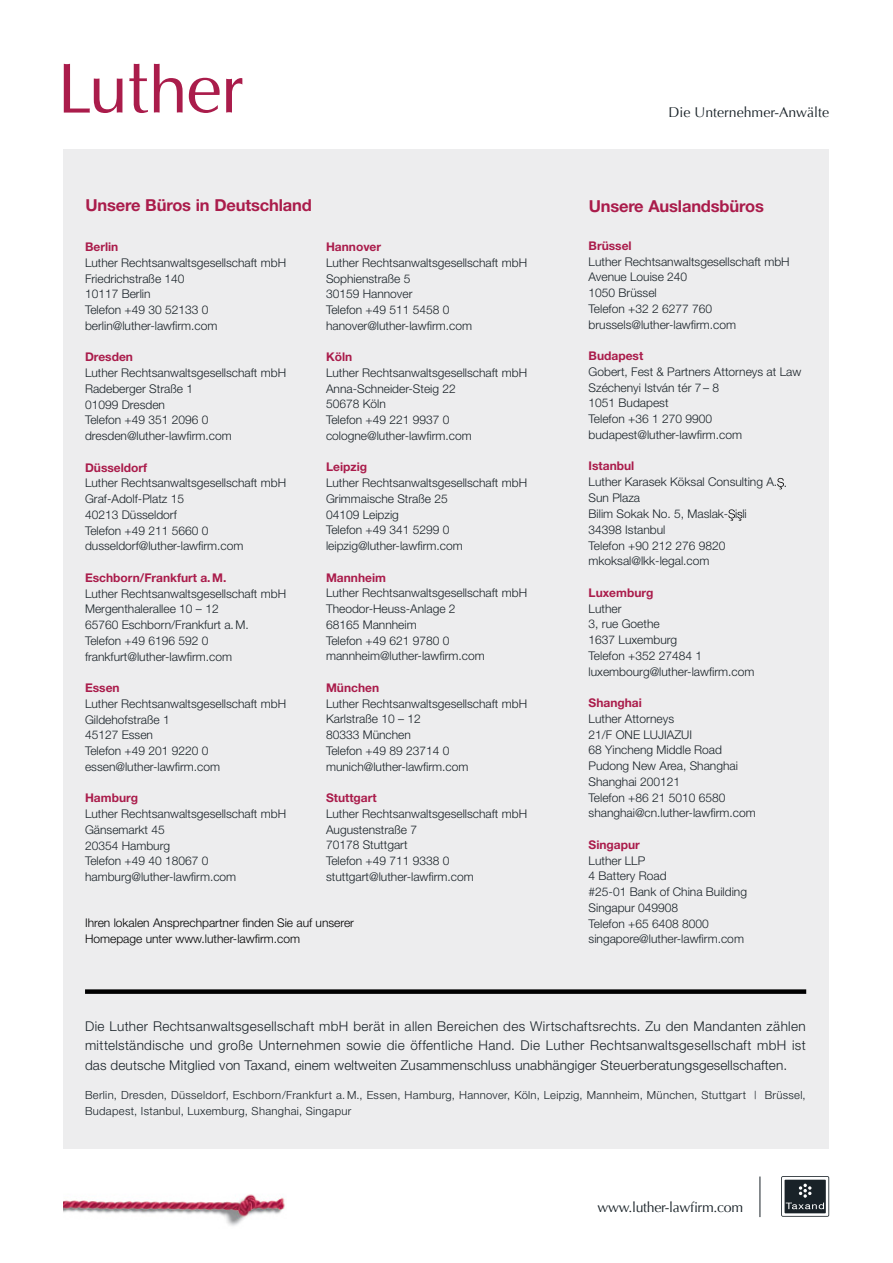
<style>
.page{position:relative;width:893px;height:1263px;background:#fff}
.page>*{position:absolute;margin:0;border:0;box-sizing:border-box;transform-origin:0 0}
.t1{font:700 16.5px "Helvetica Neue";letter-spacing:-.01em;color:#aa1c4b}
.t2{font:14.1px "Optima";color:#192228}
.t3{font:14.1px "Optima";letter-spacing:-.02em;color:#192228}
.t4{font:300 13.5px/19.5px "Helvetica Neue";letter-spacing:.01em;color:#192228;text-align:justify}
.t5{font:300 12px/15.8px "Helvetica Neue";color:#192228}
.t6{font:700 12px "Helvetica Neue";color:#aa1c4b}
.t7{font:300 12px/15.8px "Helvetica Neue";color:#000}
.t8{font:300 11.25px/15.8px "Helvetica Neue";letter-spacing:.025em;color:#192228}
</style>
<div class="page">
<svg style="left:189px;top:78px;width:31px;height:35px"></svg>
<svg style="left:226px;top:78px;width:16px;height:35px"></svg>
<svg style="left:64px;top:64px;width:58px;height:49px"></svg>
<svg style="left:154px;top:64px;width:29px;height:49px"></svg>
<svg style="left:129px;top:64px;width:19px;height:49px"></svg>
<hr style="left:760px;top:1176px;width:1px;height:41px;background:#192228">
<svg style="left:781px;top:1176px;width:48px;height:41px"></svg>
<div style="left:64px;top:149px;width:765px;height:1000px;background:#ededee"></div>
<div style="left:85px;top:989px;width:721px;height:5px;background:#000"></div>
<svg style="left:777px;top:478px;width:7px;height:11px"></svg>
<svg style="left:728px;top:509px;width:14px;height:12px"></svg>
<img style="left:64px;top:1194px;width:221px;height:32px">
<p class="t2" style="left:669px;top:104px;width:162px">Die Unternehmer-Anwälte</p>
<h1 class="t1" style="left:85px;top:195px;width:228px">Unsere Büros in Deutschland</h1>
<h1 class="t1" style="left:589px;top:196px;width:177px">Unsere Auslandsbüros</h1>
<p class="t6" style="left:85px;top:239px;width:35px">Berlin</p>
<p class="t5" style="left:85px;top:254px;width:203px">Luther Rechtsanwaltsgesellschaft mbH<br>Friedrichstraße 140<br>10117 Berlin<br>Telefon +49 30 52133 0 berlin@luther-lawfirm.com</p>
<p class="t6" style="left:85px;top:350px;width:50px">Dresden</p>
<p class="t5" style="left:85px;top:365px;width:203px">Luther Rechtsanwaltsgesellschaft mbH<br>Radeberger Straße 1<br>01099 Dresden<br>Telefon +49 351 2096 0 dresden@luther-lawfirm.com</p>
<p class="t6" style="left:85px;top:460px;width:64px">Düsseldorf</p>
<p class="t5" style="left:85px;top:475px;width:203px">Luther Rechtsanwaltsgesellschaft mbH<br>Graf-Adolf-Platz 15<br>40213 Düsseldorf<br>Telefon +49 211 5660 0 dusseldorf@luther-lawfirm.com</p>
<p class="t6" style="left:85px;top:570px;width:143px">Eschborn/Frankfurt a.M.</p>
<p class="t5" style="left:85px;top:585px;width:203px">Luther Rechtsanwaltsgesellschaft mbH<br>Mergenthalerallee 10 – 12<br>65760 Eschborn/Frankfurt a.M.<br>Telefon +49 6196 592 0 frankfurt@luther-lawfirm.com</p>
<p class="t6" style="left:85px;top:680px;width:36px">Essen</p>
<p class="t5" style="left:85px;top:695px;width:203px">Luther Rechtsanwaltsgesellschaft mbH<br>Gildehofstraße 1<br>45127 Essen<br>Telefon +49 201 9220 0 essen@luther-lawfirm.com</p>
<p class="t6" style="left:85px;top:791px;width:55px">Hamburg</p>
<p class="t5" style="left:85px;top:806px;width:203px">Luther Rechtsanwaltsgesellschaft mbH<br>Gänsemarkt 45<br>20354 Hamburg<br>Telefon +49 40 18067 0 hamburg@luther-lawfirm.com</p>
<p class="t6" style="left:326px;top:239px;width:57px">Hannover</p>
<p class="t5" style="left:326px;top:254px;width:203px">Luther Rechtsanwaltsgesellschaft mbH<br>Sophienstraße 5<br>30159 Hannover<br>Telefon +49 511 5458 0 hanover@luther-lawfirm.com</p>
<p class="t6" style="left:326px;top:350px;width:28px">Köln</p>
<p class="t5" style="left:326px;top:365px;width:203px">Luther Rechtsanwaltsgesellschaft mbH<br>Anna-Schneider-Steig 22<br>50678 Köln<br>Telefon +49 221 9937 0 cologne@luther-lawfirm.com</p>
<p class="t6" style="left:326px;top:460px;width:43px">Leipzig</p>
<p class="t5" style="left:326px;top:475px;width:203px">Luther Rechtsanwaltsgesellschaft mbH<br>Grimmaische Straße 25<br>04109 Leipzig<br>Telefon +49 341 5299 0 leipzig@luther-lawfirm.com</p>
<p class="t6" style="left:326px;top:570px;width:61px">Mannheim</p>
<p class="t5" style="left:326px;top:585px;width:203px">Luther Rechtsanwaltsgesellschaft mbH<br>Theodor-Heuss-Anlage 2<br>68165 Mannheim<br>Telefon +49 621 9780 0 mannheim@luther-lawfirm.com</p>
<p class="t6" style="left:326px;top:680px;width:55px">München</p>
<p class="t5" style="left:326px;top:695px;width:203px">Luther Rechtsanwaltsgesellschaft mbH<br>Karlstraße 10 – 12<br>80333 München<br>Telefon +49 89 23714 0 munich@luther-lawfirm.com</p>
<p class="t6" style="left:326px;top:790px;width:52px">Stuttgart</p>
<p class="t5" style="left:326px;top:805px;width:203px">Luther Rechtsanwaltsgesellschaft mbH<br>Augustenstraße 7<br>70178 Stuttgart<br>Telefon +49 711 9338 0 stuttgart@luther-lawfirm.com</p>
<p class="t7" style="left:85px;top:915px;width:270px">Ihren lokalen Ansprechpartner finden Sie auf unserer<br>Homepage unter www.luther-lawfirm.com</p>
<p class="t6" style="left:589px;top:238px;width:45px">Brüssel</p>
<p class="t5" style="left:589px;top:253px;width:203px">Luther Rechtsanwaltsgesellschaft mbH<br>Avenue Louise 240<br>1050 Brüssel<br>Telefon +32 2 6277 760 brussels@luther-lawfirm.com</p>
<p class="t6" style="left:589px;top:348px;width:56px">Budapest</p>
<p class="t5" style="left:589px;top:363px;width:214px">Gobert, Fest &amp; Partners Attorneys at Law<br>Széchenyi István tér 7– 8<br>1051 Budapest<br>Telefon +36 1 270 9900 budapest@luther-lawfirm.com</p>
<p class="t6" style="left:589px;top:459px;width:47px">Istanbul</p>
<p class="t5" style="left:589px;top:474px;width:200px">Luther Karasek Köksal Consulting A. .<br>Sun Plaza<br>Bilim Sokak No. 5, Maslak- i li<br>34398 Istanbul<br>Telefon +90 212 276 9820 mkoksal@lkk-legal.com</p>
<p class="t6" style="left:589px;top:585px;width:66px">Luxemburg</p>
<p class="t5" style="left:589px;top:600px;width:167px">Luther<br>3, rue Goethe<br>1637 Luxemburg<br>Telefon +352 27484 1 luxembourg@luther-lawfirm.com</p>
<p class="t6" style="left:589px;top:695px;width:55px">Shanghai</p>
<p class="t5" style="left:589px;top:710px;width:169px">Luther Attorneys<br>21/F ONE LUJIAZUI<br>68 Yincheng Middle Road<br>Pudong New Area, Shanghai<br>Shanghai 200121<br>Telefon +86 21 5010 6580 shanghai@cn.luther-lawfirm.com</p>
<p class="t6" style="left:589px;top:837px;width:53px">Singapur</p>
<p class="t5" style="left:589px;top:852px;width:160px">Luther LLP<br>4 Battery Road<br>#25-01 Bank of China Building<br>Singapur 049908<br>Telefon +65 6408 8000 singapore@luther-lawfirm.com</p>
<p class="t4" style="left:85px;top:1016px;width:722px">Die Luther Rechtsanwaltsgesellschaft mbH berät in allen Bereichen des Wirtschaftsrechts. Zu den Mandanten zählen mittelständische und große Unternehmen sowie die öffentliche Hand. Die Luther Rechtsanwaltsgesellschaft mbH ist das deutsche Mitglied von Taxand, einem weltweiten Zusammenschluss unabhängiger Steuerberatungsgesellschaften.</p>
<p class="t8" style="left:85px;top:1087px;width:722px">Berlin, Dresden, Düsseldorf, Eschborn/Frankfurt a. M., Essen, Hamburg, Hannover, Köln, Leipzig, Mannheim, München, Stuttgart | Brüssel,<br>Budapest, Istanbul, Luxemburg, Shanghai, Singapur</p>
<p class="t3" style="left:597px;top:1199px;width:147px">www.luther-lawfirm.com</p>
</div>
